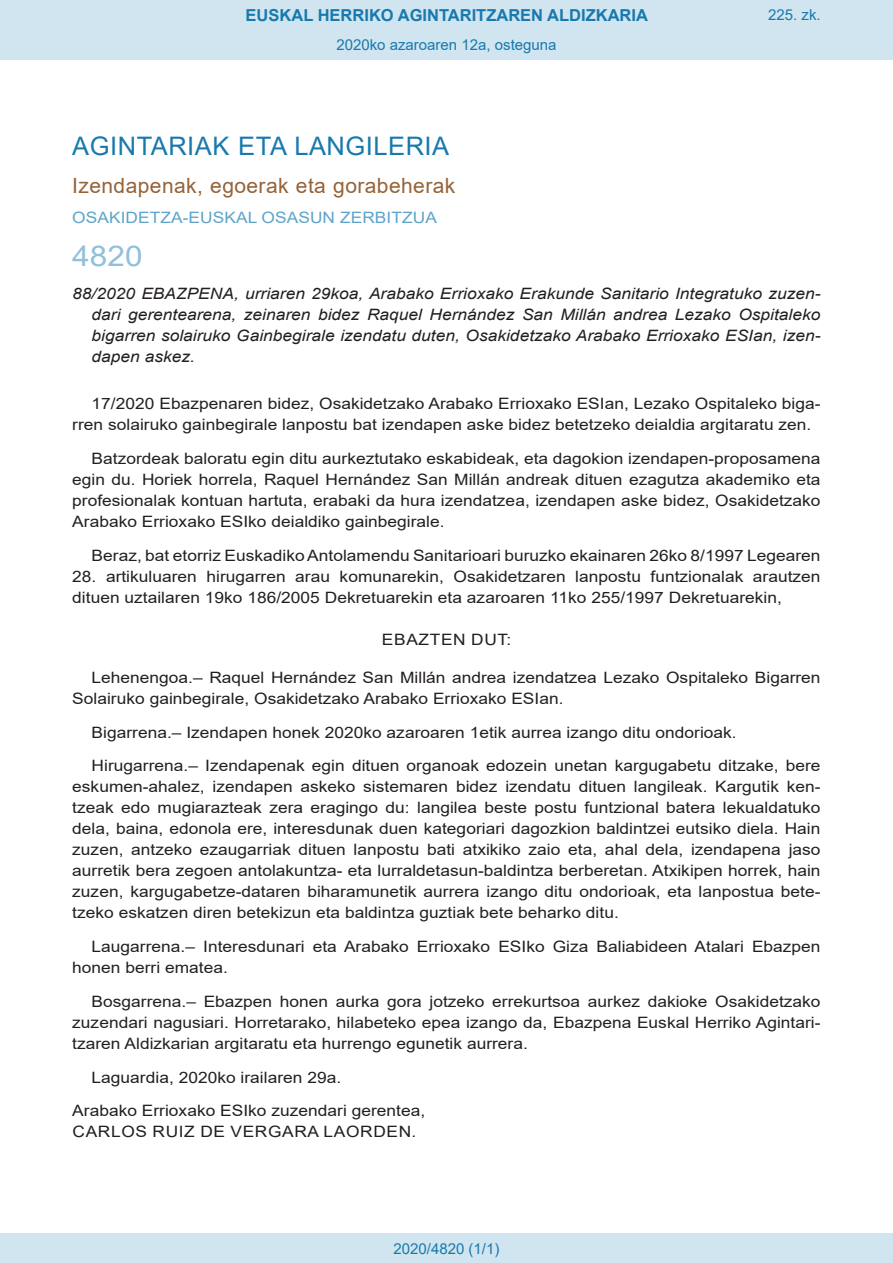
<style>
.page{position:relative;width:893px;height:1263px;background:#fff}
.page>*{position:absolute;margin:0;border:0;box-sizing:border-box;transform-origin:0 0}
.BOPVOrden{font:28.5px "Arial";color:#90c0db;scale:1.11 1}
.BOPVSeccion{font:25.5px "Arial";letter-spacing:.02em;color:#1879ad}
.BOPVSubseccion{font:21px "Arial";letter-spacing:.02em;color:#956338}
.t1{font:700 16.5px "Arial";color:#1879ad}
.BOPVDetalle{font:15.6px/21px "Arial";color:#231f20;scale:1.11 1}
.BOPVTitulo{font:italic 15.6px/21px "Arial";color:#231f20;text-align:justify;scale:1.11 1}
.BOPVFirmaPuesto{font:15.6px "Arial";color:#231f20;scale:1.11 1}
.BOPVOrganismo{font:15.6px "Arial";letter-spacing:.005em;color:#5ea4ca;scale:1.11 1}
.BOPVFirmaLugFec{font:15.6px "Arial";color:#231f20;scale:1.11 1}
.BOPVFirmaNombre{font:15.6px "Arial";letter-spacing:.035em;color:#231f20;scale:1.11 1}
.BOPVClave{font:15.6px "Arial";letter-spacing:.035em;color:#231f20;scale:1.11 1}
.Paginacion_Centro{font:15px "Arial";color:#1879ad}
</style>
<div class="page">
<div style="left:0;top:0;width:893px;height:60px;background:#d0e5f0"></div>
<div style="left:0;top:1233px;width:893px;height:30px;background:#d0e5f0"></div>
<p class="t1" style="left:246px;top:3px;width:404px">EUSKAL HERRIKO AGINTARITZAREN ALDIZKARIA</p>
<p class="Paginacion_Centro" style="left:336px;top:35px;width:222px">2020ko azaroaren 12a, osteguna</p>
<p class="Paginacion_Centro" style="left:768px;top:5px;width:54px">225. zk.</p>
<p class="BOPVSeccion" style="left:72px;top:128px;width:378px">AGINTARIAK ETA LANGILERIA</p>
<p class="BOPVSubseccion" style="left:72px;top:171px;width:385px">Izendapenak, egoerak eta gorabeherak</p>
<p class="BOPVOrganismo" style="left:72px;top:207px;width:330px">OSAKIDETZA-EUSKAL OSASUN ZERBITZUA</p>
<p class="BOPVOrden" style="left:72px;top:236px;width:65px">4820</p>
<p class="BOPVTitulo" style="left:92px;top:284px;width:658px;text-indent:-19px">88/2020 EBAZPENA, urriaren 29koa, Arabako Errioxako Erakunde Sanitario Integratuko zuzen&shy;dari gerentearena, zeinaren bidez Raquel Hernández San Millán andrea Lezako Ospitaleko bigarren solairuko Gainbegirale izendatu duten, Osakidetzako Arabako Errioxako ESIan, izen&shy;dapen askez.</p>
<p class="BOPVDetalle" style="left:72px;top:393px;width:676px;text-indent:19px">17/2020 Ebazpenaren bidez, Osakidetzako Arabako Errioxako ESIan, Lezako Ospitaleko biga&shy;rren solairuko gainbegirale lanpostu bat izendapen aske bidez betetzeko deialdia argitaratu zen.</p>
<p class="BOPVDetalle" style="left:72px;top:448px;width:676px;text-align:justify;text-indent:19px">Batzordeak baloratu egin ditu aurkeztutako eskabideak, eta dagokion izendapen-proposamena egin du. Horiek horrela, Raquel Hernández San Millán andreak dituen ezagutza akademiko eta profesionalak kontuan hartuta, erabaki da hura izendatzea, izendapen aske bidez, Osakidetzako Arabako Errioxako ESIko deialdiko gainbegirale.</p>
<p class="BOPVDetalle" style="left:92px;top:544px;width:658px">Beraz, bat etorriz Euskadiko Antolamendu Sanitarioari buruzko ekainaren 26ko 8/1997 Legearen</p>
<p class="BOPVDetalle" style="left:72px;top:565px;width:676px">28. artikuluaren hirugarren arau komunarekin, Osakidetzaren lanpostu funtzionalak arautzen dituen uztailaren 19ko 186/2005 Dekretuarekin eta azaroaren 11ko 255/1997 Dekretuarekin,</p>
<p class="BOPVClave" style="left:382px;top:628px;width:118px">EBAZTEN DUT:</p>
<p class="BOPVDetalle" style="left:72px;top:667px;width:676px;text-indent:19px">Lehenengoa.– Raquel Hernández San Millán andrea izendatzea Lezako Ospitaleko Bigarren<br>Solairuko gainbegirale, Osakidetzako Arabako Errioxako ESIan.</p>
<p class="BOPVDetalle" style="left:92px;top:721px;width:583px">Bigarrena.– Izendapen honek 2020ko azaroaren 1etik aurrea izango ditu ondorioak.</p>
<p class="BOPVDetalle" style="left:72px;top:755px;width:676px;text-align:justify;text-indent:19px">Hirugarrena.– Izendapenak egin dituen organoak edozein unetan kargugabetu ditzake, bere eskumen-ahalez, izendapen askeko sistemaren bidez izendatu dituen langileak. Kargutik ken&shy;tzeak edo mugiarazteak zera eragingo du: langilea beste postu funtzional batera lekualdatuko dela, baina, edonola ere, interesdunak duen kategoriari dagozkion baldintzei eutsiko diela. Hain zuzen, antzeko ezaugarriak dituen lanpostu bati atxikiko zaio eta, ahal dela, izendapena jaso aurretik bera zegoen antolakuntza- eta lurraldetasun-baldintza berberetan. Atxikipen horrek, hain zuzen, kargugabetze-dataren biharamunetik aurrera izango ditu ondorioak, eta lanpostua bete&shy;tzeko eskatzen diren betekizun eta baldintza guztiak bete beharko ditu.</p>
<p class="BOPVDetalle" style="left:72px;top:936px;width:676px;text-indent:19px">Laugarrena.– Interesdunari eta Arabako Errioxako ESIko Giza Baliabideen Atalari Ebazpen honen berri ematea.</p>
<p class="BOPVDetalle" style="left:72px;top:991px;width:676px;text-align:justify;text-indent:19px">Bosgarrena.– Ebazpen honen aurka gora jotzeko errekurtsoa aurkez dakioke Osakidetzako zuzendari nagusiari. Horretarako, hilabeteko epea izango da, Ebazpena Euskal Herriko Agintari&shy;tzaren Aldizkarian argitaratu eta hurrengo egunetik aurrera.</p>
<p class="BOPVFirmaLugFec" style="left:92px;top:1066px;width:226px">Laguardia, 2020ko irailaren 29a.</p>
<p class="BOPVFirmaPuesto" style="left:72px;top:1100px;width:319px">Arabako Errioxako ESIko zuzendari gerentea,</p>
<p class="BOPVFirmaNombre" style="left:73px;top:1121px;width:311px">CARLOS RUIZ DE VERGARA LAORDEN.</p>
<p class="Paginacion_Centro" style="left:393px;top:1238px;width:107px">2020/4820 (1/1)</p>
</div>
